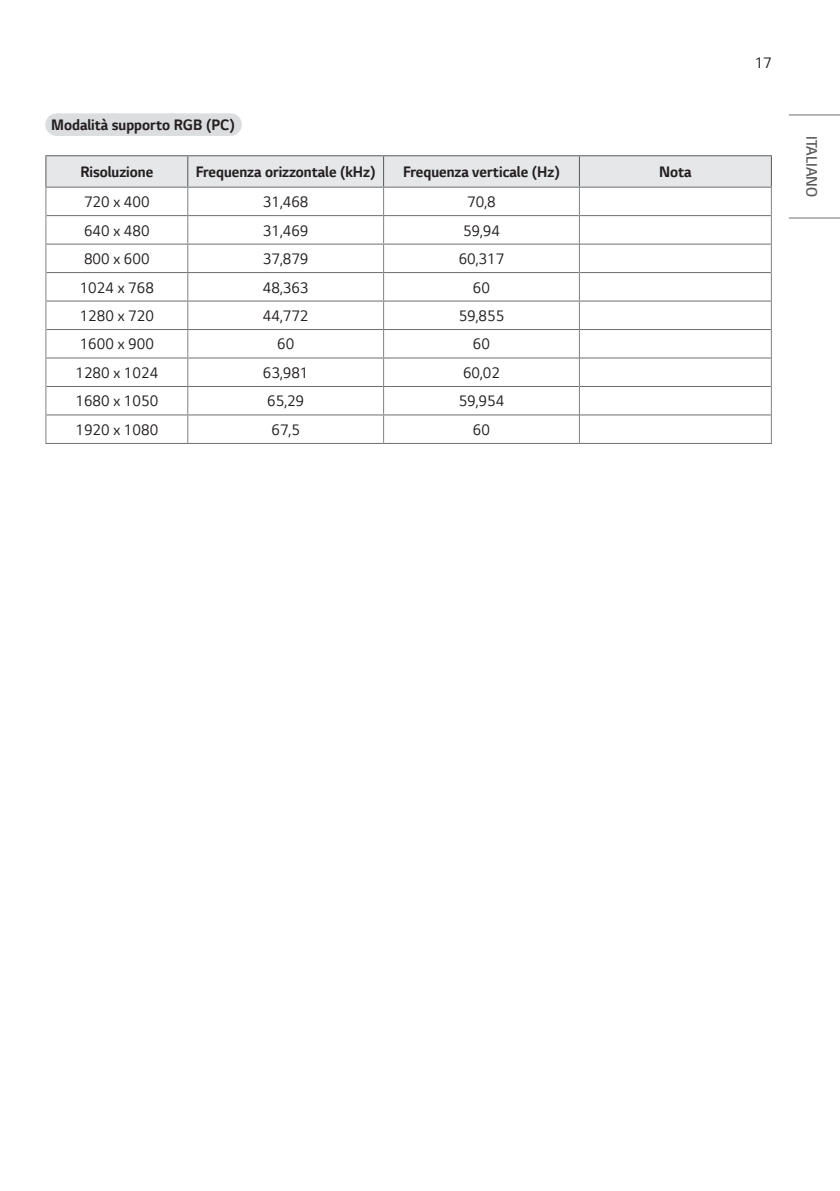
<style>
.page{position:relative;width:840px;height:1191px;background:#fff}
.page>*{position:absolute;margin:0;border:0;box-sizing:border-box;transform-origin:0 0}
.Body_Center{font:16px "LG Smart";color:#231f20;scale:.95 1}
.Body_Bold_Center{font:700 16px "LG Smart";color:#231f20;scale:.95 1}
.Gray_Title{font:700 16px "LG Smart";color:#231f20;scale:.95 1}
.t1{font:300 16px "LG Smart";color:#57585a;scale:.95 1}
</style>
<div class="page">
<hr style="left:788px;top:217px;width:51px;height:1px;background:#6c6d70">
<hr style="left:788px;top:114px;width:51px;height:1px;background:#6c6d70">
<div style="left:56px;top:113px;width:173px;height:22px;background:#e8e9ea"></div>
<div style="left:56px;top:114px;width:173px;height:22px;background:#dcdddf"></div>
<svg style="left:229px;top:113px;width:1px;height:23px"></svg>
<hr style="left:45px;top:155px;width:143px;height:1px;background:#57585a">
<hr style="left:188px;top:155px;width:195px;height:1px;background:#57585a">
<hr style="left:383px;top:155px;width:196px;height:1px;background:#57585a">
<hr style="left:579px;top:155px;width:192px;height:1px;background:#57585a">
<hr style="left:45px;top:443px;width:143px;height:1px;background:#6c6d70">
<hr style="left:188px;top:443px;width:195px;height:1px;background:#6c6d70">
<hr style="left:383px;top:443px;width:196px;height:1px;background:#6c6d70">
<hr style="left:579px;top:443px;width:192px;height:1px;background:#6c6d70">
<svg style="left:45px;top:156px;width:726px;height:287px"></svg>
<p class="Gray_Title" style="left:51px;top:114px;width:195px">Modalità supporto RGB (PC)</p>
<p class="Body_Bold_Center" style="left:80px;top:161px;width:78px">Risoluzione</p>
<p class="Body_Bold_Center" style="left:196px;top:161px;width:191px">Frequenza orizzontale (kHz)</p>
<p class="Body_Bold_Center" style="left:403px;top:161px;width:167px">Frequenza verticale (Hz)</p>
<p class="Body_Bold_Center" style="left:658px;top:161px;width:36px">Nota</p>
<p class="Body_Center" style="left:84px;top:191px;width:71px">720 x 400</p>
<p class="Body_Center" style="left:263px;top:191px;width:49px">31,468</p>
<p class="Body_Center" style="left:467px;top:191px;width:31px">70,8</p>
<p class="Body_Center" style="left:84px;top:220px;width:71px">640 x 480</p>
<p class="Body_Center" style="left:263px;top:220px;width:49px">31,469</p>
<p class="Body_Center" style="left:462px;top:220px;width:40px">59,94</p>
<p class="Body_Center" style="left:84px;top:248px;width:71px">800 x 600</p>
<p class="Body_Center" style="left:263px;top:248px;width:49px">37,879</p>
<p class="Body_Center" style="left:458px;top:248px;width:49px">60,317</p>
<p class="Body_Center" style="left:80px;top:277px;width:80px">1024 x 768</p>
<p class="Body_Center" style="left:263px;top:277px;width:49px">48,363</p>
<p class="Body_Center" style="left:472px;top:277px;width:20px">60</p>
<p class="Body_Center" style="left:80px;top:305px;width:80px">1280 x 720</p>
<p class="Body_Center" style="left:263px;top:305px;width:49px">44,772</p>
<p class="Body_Center" style="left:458px;top:305px;width:49px">59,855</p>
<p class="Body_Center" style="left:80px;top:334px;width:80px">1600 x 900</p>
<p class="Body_Center" style="left:277px;top:334px;width:20px">60</p>
<p class="Body_Center" style="left:472px;top:334px;width:20px">60</p>
<p class="Body_Center" style="left:75px;top:362px;width:89px">1280 x 1024</p>
<p class="Body_Center" style="left:263px;top:362px;width:49px">63,981</p>
<p class="Body_Center" style="left:462px;top:362px;width:40px">60,02</p>
<p class="Body_Center" style="left:75px;top:390px;width:89px">1680 x 1050</p>
<p class="Body_Center" style="left:267px;top:390px;width:40px">65,29</p>
<p class="Body_Center" style="left:458px;top:390px;width:49px">59,954</p>
<p class="Body_Center" style="left:75px;top:419px;width:89px">1920 x 1080</p>
<p class="Body_Center" style="left:271px;top:419px;width:31px">67,5</p>
<p class="Body_Center" style="left:472px;top:419px;width:20px">60</p>
<p class="Body_Center" style="left:754px;top:52px;width:20px">17</p>
<p class="t1" style="left:822px;top:136px;width:66px;rotate:90deg">ITALIANO</p>
</div>
